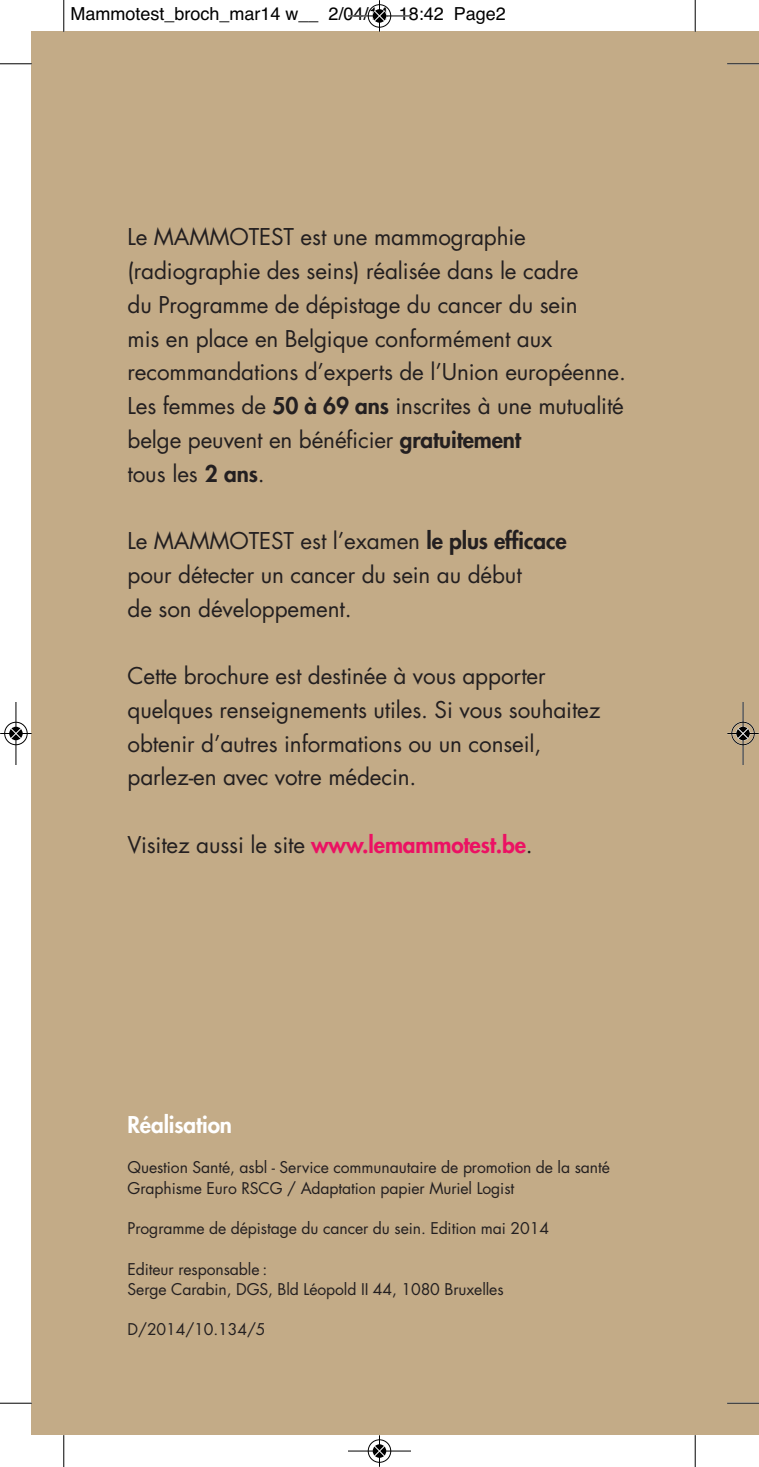
<style>
.page{position:relative;width:759px;height:1467px;background:#fff}
.page>*{position:absolute;margin:0;border:0;box-sizing:border-box;transform-origin:0 0}
.t1{font:22.5px/33.8px "Futura";letter-spacing:-.005em;color:#231f20}
.t2{font:800 22.5px "Futura";letter-spacing:-.005em;color:#fff}
.t3{font:18px "Helvetica";color:#000}
.t4{font:15.75px/20.2px "Futura";letter-spacing:-.005em;color:#231f20}
.s1{font-weight:800}
.s2{font-weight:800;color:#ec1163}
</style>
<div class="page">
<div style="left:32px;top:32px;width:727px;height:1403px;background:#c3ab87"></div>
<hr style="left:727px;top:1402px;width:32px;height:2px;background:#fff">
<hr style="left:63px;top:0;width:1px;height:32px;background:#000">
<hr style="left:0;top:63px;width:32px;height:1px;background:#000">
<hr style="left:695px;top:0;width:1px;height:32px;background:#000">
<hr style="left:727px;top:63px;width:32px;height:1px;background:#000">
<hr style="left:63px;top:1435px;width:1px;height:32px;background:#000">
<hr style="left:0;top:1403px;width:32px;height:1px;background:#000">
<hr style="left:695px;top:1435px;width:1px;height:32px;background:#000">
<hr style="left:727px;top:1403px;width:32px;height:1px;background:#000">
<div style="left:368px;top:4px;width:23px;height:24px;border:1px solid #fff;border-radius:50%"></div>
<div style="left:372px;top:9px;width:15px;height:14px;background:#bfbfbf;border-radius:50%"></div>
<hr style="left:348px;top:16px;width:63px;height:1px;background:#000">
<hr style="left:379px;top:0;width:1px;height:32px;background:#000">
<div style="left:368px;top:4px;width:23px;height:23px;border:1px solid #000;border-radius:50%"></div>
<svg style="left:373px;top:9px;width:13px;height:14px"></svg>
<svg style="left:374px;top:10px;width:11px;height:12px"></svg>
<div style="left:368px;top:1439px;width:23px;height:24px;border:1px solid #fff;border-radius:50%"></div>
<div style="left:372px;top:1444px;width:15px;height:14px;background:#bebebe;border-radius:50%"></div>
<hr style="left:348px;top:1451px;width:63px;height:1px;background:#000">
<hr style="left:379px;top:1435px;width:1px;height:32px;background:#000">
<div style="left:368px;top:1440px;width:23px;height:22px;border:1px solid #000;border-radius:50%"></div>
<svg style="left:373px;top:1444px;width:13px;height:14px"></svg>
<svg style="left:374px;top:1445px;width:11px;height:12px"></svg>
<div style="left:4px;top:722px;width:24px;height:23px;border:1px solid #fff;border-radius:50%"></div>
<div style="left:9px;top:726px;width:14px;height:15px;background:#bfbfbf;border-radius:50%"></div>
<hr style="left:16px;top:702px;width:1px;height:63px;background:#000">
<hr style="left:0;top:733px;width:32px;height:1px;background:#000">
<div style="left:4px;top:722px;width:23px;height:23px;border:1px solid #000;border-radius:50%"></div>
<svg style="left:9px;top:727px;width:14px;height:13px"></svg>
<svg style="left:10px;top:728px;width:12px;height:11px"></svg>
<hr style="left:742px;top:702px;width:2px;height:63px;background:#fff">
<div style="left:731px;top:722px;width:24px;height:23px;border:1px solid #fff;border-radius:50%"></div>
<div style="left:736px;top:726px;width:14px;height:15px;background:#b2ada7;border-radius:50%"></div>
<hr style="left:743px;top:702px;width:1px;height:63px;background:#000">
<hr style="left:727px;top:733px;width:32px;height:1px;background:#000">
<div style="left:732px;top:722px;width:23px;height:23px;border:1px solid #000;border-radius:50%"></div>
<svg style="left:736px;top:727px;width:14px;height:13px"></svg>
<svg style="left:737px;top:728px;width:12px;height:11px"></svg>
<p class="t3" style="left:71px;top:7px;width:437px">Mammotest_broch_mar14 w__ 2/04/14 18:42 Page2</p>
<p class="t1" style="left:128px;top:222px;width:500px">Le MAMMOTEST est une mammographie (radiographie des seins) réalisée dans le cadre<br>du Programme de dépistage du cancer du sein<br>mis en place en Belgique conformément aux recommandations d’experts de l’Union européenne.<br>Les femmes de <span class="s1">50 à 69 ans</span> inscrites à une mutualité belge peuvent en bénéficier <span class="s1">gratuitement<br></span>tous les <span class="s1">2 ans</span>.</p>
<p class="t1" style="left:128px;top:526px;width:441px">Le MAMMOTEST est l’examen <span class="s1">le plus efficace </span>pour détecter un cancer du sein au début<br>de son développement.</p>
<p class="t1" style="left:128px;top:661px;width:474px">Cette brochure est destinée à vous apporter quelques renseignements utiles. Si vous souhaitez obtenir d’autres informations ou un conseil, parlez-en avec votre médecin.</p>
<p class="t1" style="left:128px;top:830px;width:407px">Visitez aussi le site <span class="s2">www.lemammotest.be</span>.</p>
<p class="t2" style="left:128px;top:1114px;width:106px">Réalisation</p>
<p class="t4" style="left:128px;top:1159px;width:484px">Question Santé, asbl - Service communautaire de promotion de la santé<br>Graphisme Euro RSCG / Adaptation papier Muriel Logist</p>
<p class="t4" style="left:128px;top:1219px;width:423px">Programme de dépistage du cancer du sein. Edition mai 2014</p>
<p class="t4" style="left:128px;top:1260px;width:378px">Editeur responsable :<br>Serge Carabin, DGS, Bld Léopold II 44, 1080 Bruxelles</p>
<p class="t4" style="left:128px;top:1321px;width:140px">D/2014/10.134/5</p>
</div>
